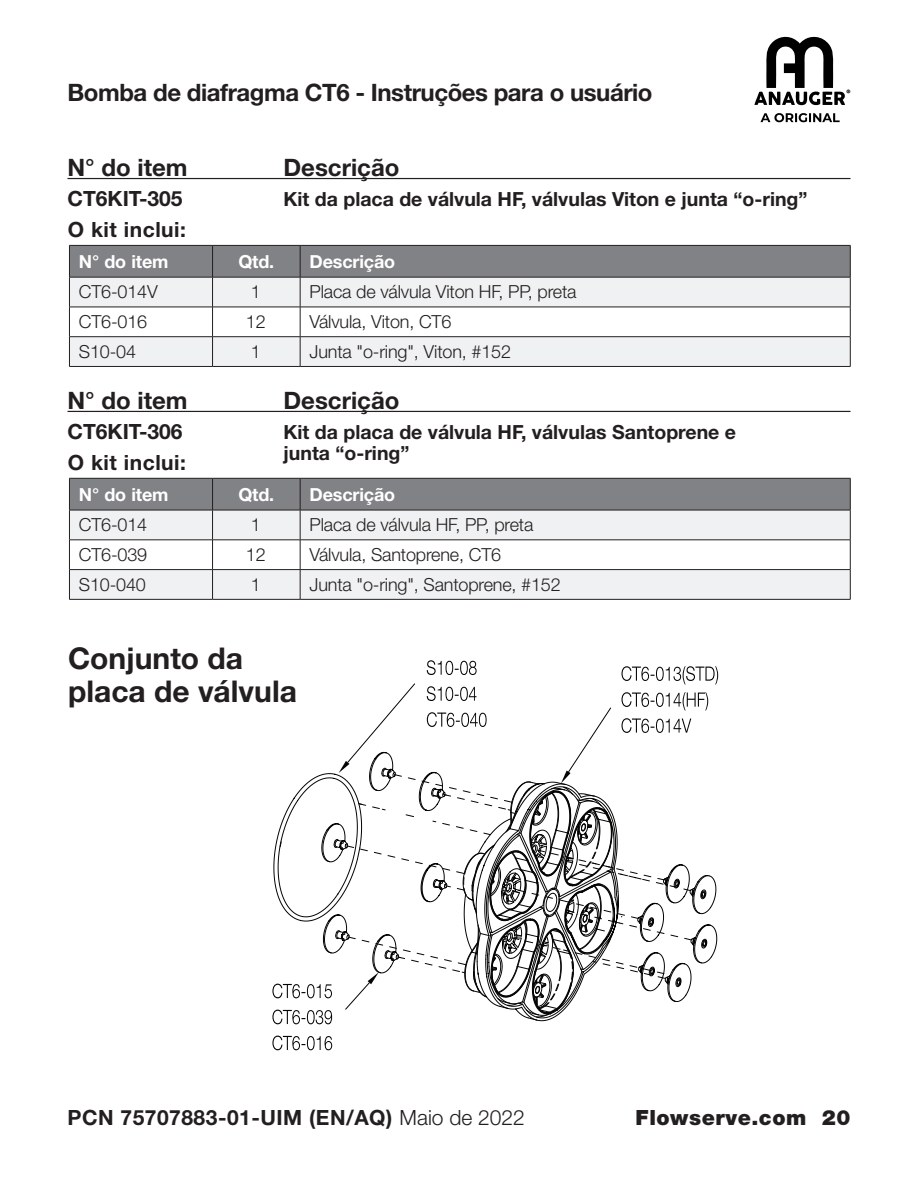
<style>
.page{position:relative;width:918px;height:1188px;background:#fff}
.page>*{position:absolute;margin:0;border:0;box-sizing:border-box;transform-origin:0 0}
.t1{font:700 30px/33px "Helvetica Neue LT Pro";color:#231f20}
.t2{font:700 24px "Helvetica Neue LT Pro";letter-spacing:-.02em;color:#231f20}
.t3{font:700 24px "Helvetica Neue LT Pro";color:#231f20}
.t4{font:700 21px "Helvetica Neue LT Pro";letter-spacing:.025em;color:#231f20}
.t5{font:700 21px "Helvetica Neue LT Pro";color:#231f20}
.t6{font:900 21px "Helvetica Neue LT Pro";letter-spacing:.025em;color:#231f20}
.t7{font:700 19.5px/21px "Helvetica Neue LT Pro";color:#231f20}
.t8{font:300 18px "Helvetica Neue LT Pro";letter-spacing:-.01em;color:#231f20}
.t9{font:700 18px "Helvetica Neue LT Pro";letter-spacing:-.01em;color:#fff}
.t10{font:4.2px "COCOGOOSE";color:#000001}
.s1{font-weight:300}
</style>
<div class="page">
<hr style="left:68px;top:178px;width:782px;height:1px;background:#231f20">
<hr style="left:68px;top:411px;width:782px;height:1px;background:#231f20">
<div style="left:70px;top:246px;width:780px;height:31px;background:#808285"></div>
<div style="left:70px;top:278px;width:780px;height:28px;background:#f0f1f2"></div>
<hr style="left:69px;top:245px;width:144px;height:1px;background:#231f20">
<hr style="left:69px;top:246px;width:1px;height:31px;background:#231f20">
<hr style="left:213px;top:245px;width:87px;height:1px;background:#231f20">
<hr style="left:212px;top:246px;width:1px;height:31px;background:#231f20">
<hr style="left:300px;top:245px;width:551px;height:1px;background:#231f20">
<hr style="left:300px;top:246px;width:1px;height:31px;background:#231f20">
<hr style="left:850px;top:246px;width:1px;height:31px;background:#231f20">
<hr style="left:69px;top:277px;width:144px;height:1px;background:#231f20">
<hr style="left:213px;top:277px;width:87px;height:1px;background:#231f20">
<hr style="left:300px;top:277px;width:551px;height:1px;background:#231f20">
<hr style="left:69px;top:277px;width:1px;height:30px;background:#231f20">
<hr style="left:212px;top:277px;width:1px;height:30px;background:#231f20">
<hr style="left:300px;top:277px;width:1px;height:30px;background:#231f20">
<hr style="left:850px;top:277px;width:1px;height:30px;background:#231f20">
<hr style="left:69px;top:306px;width:144px;height:1px;background:#231f20">
<hr style="left:213px;top:306px;width:87px;height:1px;background:#231f20">
<hr style="left:300px;top:306px;width:551px;height:1px;background:#231f20">
<svg style="left:69px;top:307px;width:782px;height:59px"></svg>
<hr style="left:69px;top:366px;width:144px;height:1px;background:#231f20">
<hr style="left:213px;top:366px;width:87px;height:1px;background:#231f20">
<hr style="left:300px;top:366px;width:551px;height:1px;background:#231f20">
<div style="left:70px;top:479px;width:780px;height:31px;background:#808285"></div>
<div style="left:70px;top:511px;width:780px;height:28px;background:#f0f1f2"></div>
<hr style="left:69px;top:478px;width:144px;height:1px;background:#231f20">
<hr style="left:69px;top:479px;width:1px;height:31px;background:#231f20">
<hr style="left:213px;top:478px;width:87px;height:1px;background:#231f20">
<hr style="left:212px;top:479px;width:1px;height:31px;background:#231f20">
<hr style="left:300px;top:478px;width:551px;height:1px;background:#231f20">
<hr style="left:300px;top:479px;width:1px;height:31px;background:#231f20">
<hr style="left:850px;top:479px;width:1px;height:31px;background:#231f20">
<hr style="left:69px;top:510px;width:144px;height:1px;background:#231f20">
<hr style="left:213px;top:510px;width:87px;height:1px;background:#231f20">
<hr style="left:300px;top:510px;width:551px;height:1px;background:#231f20">
<hr style="left:69px;top:510px;width:1px;height:30px;background:#231f20">
<hr style="left:212px;top:510px;width:1px;height:30px;background:#231f20">
<hr style="left:300px;top:510px;width:1px;height:30px;background:#231f20">
<hr style="left:850px;top:510px;width:1px;height:30px;background:#231f20">
<hr style="left:69px;top:539px;width:144px;height:1px;background:#231f20">
<hr style="left:213px;top:539px;width:87px;height:1px;background:#231f20">
<hr style="left:300px;top:539px;width:551px;height:1px;background:#231f20">
<svg style="left:69px;top:540px;width:782px;height:59px"></svg>
<hr style="left:69px;top:599px;width:144px;height:1px;background:#231f20">
<hr style="left:213px;top:599px;width:87px;height:1px;background:#231f20">
<hr style="left:300px;top:599px;width:551px;height:1px;background:#231f20">
<svg style="left:272px;top:660px;width:446px;height:364px"></svg>
<svg style="left:272px;top:1036px;width:60px;height:14px"></svg>
<svg style="left:754px;top:36px;width:91px;height:69px"></svg>
<svg style="left:761px;top:113px;width:79px;height:9px"></svg>
<h2 class="t2" style="left:68px;top:78px;width:587px">Bomba de diafragma CT6 - Instruções para o usuário</h2>
<h2 class="t2" style="left:68px;top:153px;width:122px">N° do item</h2>
<h2 class="t3" style="left:284px;top:153px;width:117px">Descrição</h2>
<p class="t5" style="left:68px;top:186px;width:117px">CT6KIT-305</p>
<p class="t7" style="left:284px;top:188px;width:526px">Kit da placa de válvula HF, válvulas Viton e junta “o-ring”</p>
<p class="t4" style="left:68px;top:216px;width:120px">O kit inclui:</p>
<p class="t9" style="left:79px;top:250px;width:91px">N° do item</p>
<p class="t9" style="left:238px;top:250px;width:37px">Qtd.</p>
<p class="t9" style="left:310px;top:250px;width:87px">Descrição</p>
<p class="t8" style="left:79px;top:281px;width:80px">CT6-014V</p>
<p class="t8" style="left:251px;top:281px;width:12px">1</p>
<p class="t8" style="left:310px;top:281px;width:269px">Placa de válvula Viton HF, PP, preta</p>
<p class="t8" style="left:79px;top:311px;width:70px">CT6-016</p>
<p class="t8" style="left:246px;top:311px;width:21px">12</p>
<p class="t8" style="left:310px;top:311px;width:143px">Válvula, Viton, CT6</p>
<p class="t8" style="left:79px;top:341px;width:59px">S10-04</p>
<p class="t8" style="left:251px;top:341px;width:12px">1</p>
<p class="t8" style="left:310px;top:341px;width:203px">Junta "o-ring", Viton, #152</p>
<h2 class="t2" style="left:68px;top:386px;width:122px">N° do item</h2>
<h2 class="t3" style="left:284px;top:386px;width:117px">Descrição</h2>
<p class="t5" style="left:68px;top:419px;width:117px">CT6KIT-306</p>
<p class="t7" style="left:284px;top:421px;width:454px">Kit da placa de válvula HF, válvulas Santoprene e junta “o-ring”</p>
<p class="t4" style="left:68px;top:449px;width:120px">O kit inclui:</p>
<p class="t9" style="left:79px;top:483px;width:91px">N° do item</p>
<p class="t9" style="left:238px;top:483px;width:37px">Qtd.</p>
<p class="t9" style="left:310px;top:483px;width:87px">Descrição</p>
<p class="t8" style="left:79px;top:514px;width:70px">CT6-014</p>
<p class="t8" style="left:251px;top:514px;width:12px">1</p>
<p class="t8" style="left:310px;top:514px;width:225px">Placa de válvula HF, PP, preta</p>
<p class="t8" style="left:79px;top:544px;width:70px">CT6-039</p>
<p class="t8" style="left:246px;top:544px;width:21px">12</p>
<p class="t8" style="left:310px;top:544px;width:193px">Válvula, Santoprene, CT6</p>
<p class="t8" style="left:79px;top:574px;width:69px">S10-040</p>
<p class="t8" style="left:251px;top:574px;width:12px">1</p>
<p class="t8" style="left:310px;top:574px;width:253px">Junta "o-ring", Santoprene, #152</p>
<h1 class="t1" style="left:68px;top:641px;width:230px">Conjunto da placa de válvula</h1>
<p class="t10" style="left:847px;top:89px;width:6px">®</p>
<p class="t4" style="left:67px;top:1105px;width:459px">PCN 75707883-01-UIM (EN/AQ) <span class="s1">Maio de 2022</span></p>
<p class="t6" style="left:636px;top:1105px;width:216px">Flowserve.com 20</p>
</div>
